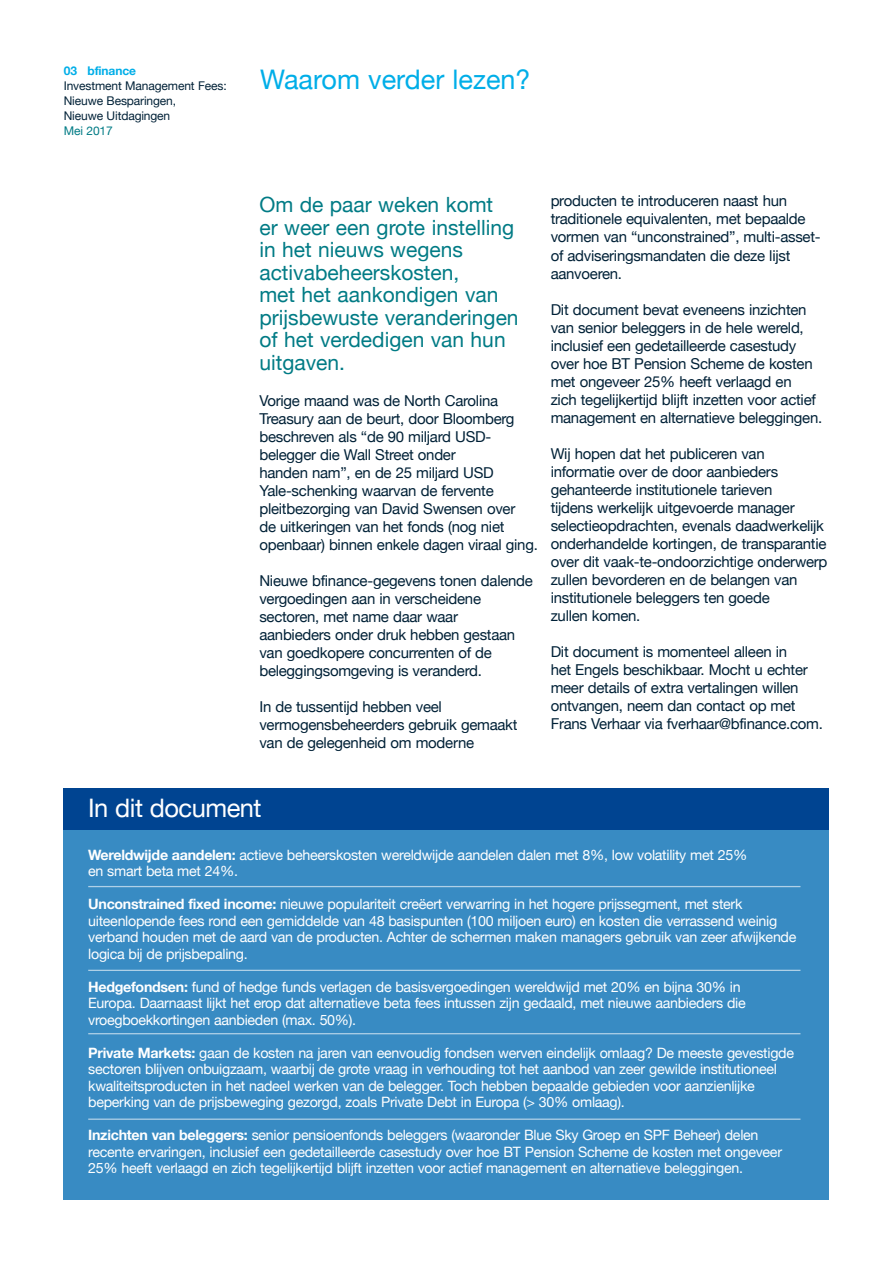
<style>
.page{position:relative;width:893px;height:1263px;background:#fff}
.page>*{position:absolute;margin:0;border:0;box-sizing:border-box;transform-origin:0 0}
.t1{font:27px "Helvetica Neue";color:#00aee8}
.t2{font:25.5px "Helvetica Neue";letter-spacing:-.02em;color:#fff}
.t3{font:21px/22.5px "Helvetica Neue";color:#007b85}
.t4{font:15px/18px "Helvetica Neue";letter-spacing:-.02em;color:#002137}
.t5{font:14.25px/16.5px "Helvetica Neue";letter-spacing:-.02em;color:#fff}
.t6{font:12px/15px "Helvetica Neue";letter-spacing:-.01em;color:#002137}
.t7{font:700 12px "Helvetica Neue";letter-spacing:-.01em;color:#00aee8}
.t8{font:12px "Helvetica Neue";letter-spacing:-.01em;color:#007b85}
.s1{font-weight:700}
</style>
<div class="page">
<div style="left:64px;top:788px;width:765px;height:411px;background:#388bc3"></div>
<div style="left:64px;top:788px;width:765px;height:41px;background:#004491"></div>
<hr style="left:88px;top:886px;width:712px;height:1px;background:#fff">
<hr style="left:88px;top:1033px;width:712px;height:1px;background:#fff">
<hr style="left:88px;top:970px;width:712px;height:1px;background:#fff">
<hr style="left:88px;top:1118px;width:712px;height:2px;background:#fff">
<p class="t7" style="left:64px;top:62px;width:74px">03 bfinance</p>
<p class="t6" style="left:64px;top:79px;width:164px">Investment Management Fees:<br>Nieuwe Besparingen,<br>Nieuwe Uitdagingen</p>
<p class="t8" style="left:64px;top:123px;width:51px">Mei 2017</p>
<h1 class="t1" style="left:260px;top:60px;width:272px">Waarom verder lezen?</h1>
<h3 class="t3" style="left:259px;top:195px;width:261px">Om de paar weken komt<br>er weer een grote instelling in het nieuws wegens activabeheerskosten,<br>met het aankondigen van prijsbewuste veranderingen of het verdedigen van hun uitgaven.</h3>
<p class="t4" style="left:259px;top:392px;width:280px">Vorige maand was de North Carolina Treasury aan de beurt, door Bloomberg beschreven als “de 90 miljard USD&shy;belegger die Wall Street onder<br>handen nam”, en de 25 miljard USD Yale-schenking waarvan de fervente pleitbezorging van David Swensen over<br>de uitkeringen van het fonds (nog niet openbaar) binnen enkele dagen viraal ging.</p>
<p class="t4" style="left:259px;top:572px;width:275px">Nieuwe bfinance-gegevens tonen dalende vergoedingen aan in verscheidene sectoren, met name daar waar aanbieders onder druk hebben gestaan van goedkopere concurrenten of de beleggingsomgeving is veranderd.</p>
<p class="t4" style="left:259px;top:698px;width:260px">In de tussentijd hebben veel vermogensbeheerders gebruik gemaakt van de gelegenheid om moderne</p>
<p class="t4" style="left:551px;top:193px;width:271px">producten te introduceren naast hun traditionele equivalenten, met bepaalde vormen van “unconstrained”, multi-asset&shy;of adviseringsmandaten die deze lijst aanvoeren.</p>
<p class="t4" style="left:551px;top:301px;width:273px">Dit document bevat eveneens inzichten van senior beleggers in de hele wereld, inclusief een gedetailleerde casestudy over hoe BT Pension Scheme de kosten met ongeveer 25% heeft verlaagd en<br>zich tegelijkertijd blijft inzetten voor actief management en alternatieve beleggingen.</p>
<p class="t4" style="left:551px;top:445px;width:278px">Wij hopen dat het publiceren van informatie over de door aanbieders gehanteerde institutionele tarieven<br>tijdens werkelijk uitgevoerde manager selectieopdrachten, evenals daadwerkelijk onderhandelde kortingen, de transparantie over dit vaak-te-ondoorzichtige onderwerp zullen bevorderen en de belangen van institutionele beleggers ten goede<br>zullen komen.</p>
<p class="t4" style="left:551px;top:643px;width:274px">Dit document is momenteel alleen in<br>het Engels beschikbaar. Mocht u echter meer details of extra vertalingen willen ontvangen, neem dan contact op met Frans Verhaar via fverhaar@bfinance.com.</p>
<h2 class="t2" style="left:88px;top:790px;width:175px">In dit document</h2>
<p class="t5" style="left:88px;top:847px;width:660px"><span class="s1">Wereldwijde aandelen:</span> actieve beheerskosten wereldwijde aandelen dalen met 8%, low volatility met 25% en smart beta met 24%.</p>
<p class="t5" style="left:88px;top:896px;width:710px"><span class="s1">Unconstrained fixed income:</span> nieuwe populariteit creëert verwarring in het hogere prijssegment, met sterk uiteenlopende fees rond een gemiddelde van 48 basispunten (100 miljoen euro) en kosten die verrassend weinig verband houden met de aard van de producten. Achter de schermen maken managers gebruik van zeer afwijkende logica bij de prijsbepaling.</p>
<p class="t5" style="left:88px;top:979px;width:659px"><span class="s1">Hedgefondsen:</span> fund of hedge funds verlagen de basisvergoedingen wereldwijd met 20% en bijna 30% in<br>Europa. Daarnaast lijkt het erop dat alternatieve beta fees intussen zijn gedaald, met nieuwe aanbieders die vroegboekkortingen aanbieden (max. 50%).</p>
<p class="t5" style="left:88px;top:1045px;width:707px"><span class="s1">Private Markets:</span> gaan de kosten na jaren van eenvoudig fondsen werven eindelijk omlaag? De meeste gevestigde sectoren blijven onbuigzaam, waarbij de grote vraag in verhouding tot het aanbod van zeer gewilde institutioneel kwaliteitsproducten in het nadeel werken van de belegger. Toch hebben bepaalde gebieden voor aanzienlijke beperking van de prijsbeweging gezorgd, zoals Private Debt in Europa (&gt; 30% omlaag).</p>
<p class="t5" style="left:88px;top:1127px;width:695px"><span class="s1">Inzichten van beleggers:</span> senior pensioenfonds beleggers (waaronder Blue Sky Groep en SPF Beheer) delen recente ervaringen, inclusief een gedetailleerde casestudy over hoe BT Pension Scheme de kosten met ongeveer<br>25% heeft verlaagd en zich tegelijkertijd blijft inzetten voor actief management en alternatieve beleggingen.</p>
</div>
